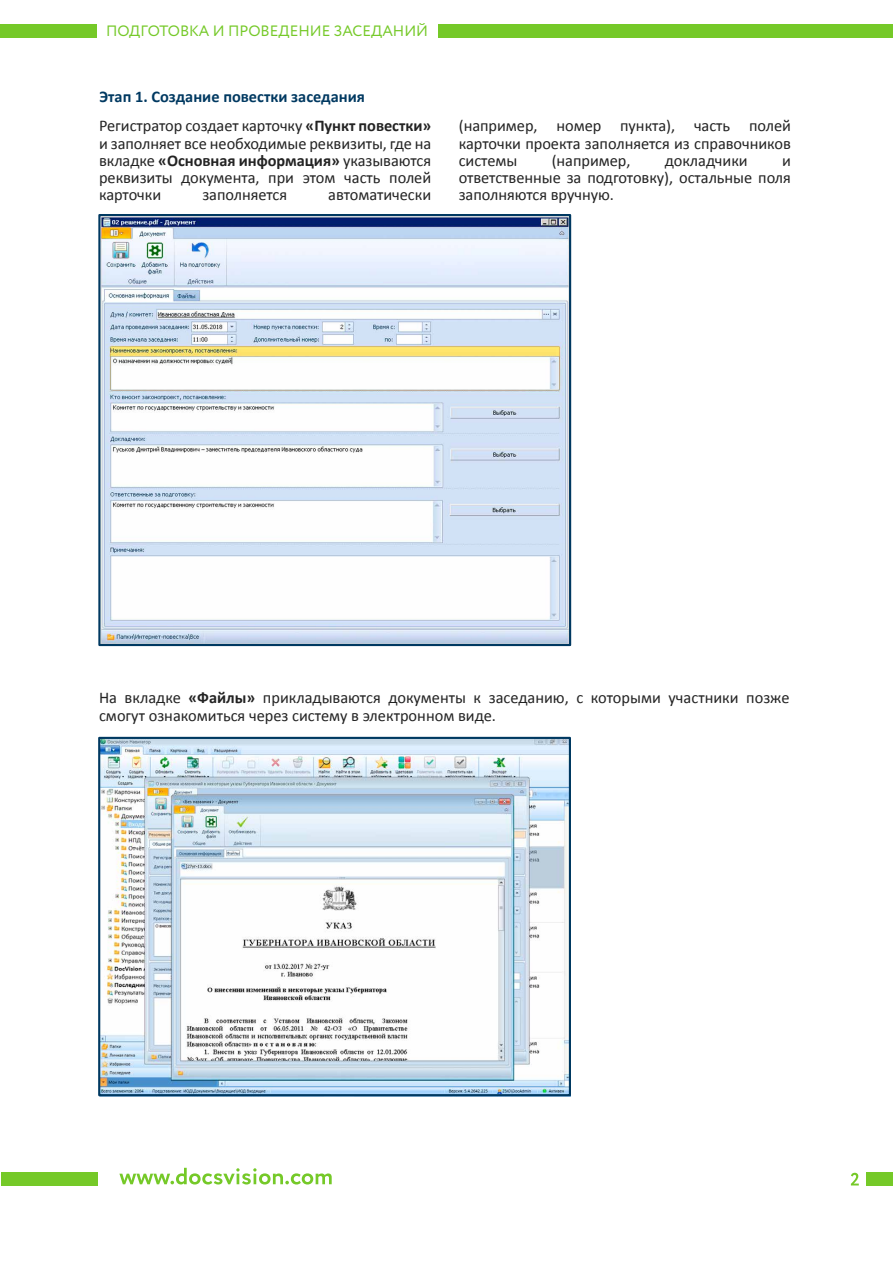
<style>
.page{position:relative;width:893px;height:1263px;background:#fff}
.page>*{position:absolute;margin:0;border:0;box-sizing:border-box;transform-origin:0 0}
.t1{font:16.35px/17.2px "Calibri";letter-spacing:-.005em;color:#232323;text-align:justify}
.t2{font:700 16.35px "Calibri";color:#003961}
.t3{font:15px "Circe";color:#75c928}
.s1{font-weight:700}
</style>
<div class="page">
<img style="left:101px;top:740px;width:467px;height:353px">
<img style="left:101px;top:217px;width:467px;height:426px">
<svg style="left:119px;top:1168px;width:213px;height:16px"></svg>
<div style="left:1px;top:1172px;width:96px;height:13px;background:#75c928"></div>
<div style="left:866px;top:1172px;width:27px;height:14px;background:#75c928"></div>
<svg style="left:851px;top:1173px;width:8px;height:12px"></svg>
<div style="left:98px;top:214px;width:473px;height:432px;border:2px solid #003961"></div>
<div style="left:98px;top:737px;width:473px;height:359px;border:2px solid #003961"></div>
<div style="left:0;top:24px;width:96px;height:14px;background:#75c928"></div>
<div style="left:438px;top:24px;width:455px;height:14px;background:#75c928"></div>
<p class="t3" style="left:106px;top:21px;width:324px">ПОДГОТОВКА И ПРОВЕДЕНИЕ ЗАСЕДАНИЙ</p>
<p class="t2" style="left:99px;top:85px;width:267px">Этап 1. Создание повестки заседания</p>
<p class="t1" style="left:99px;top:117px;width:334px">Регистратор создает карточку <span class="s1">«Пункт повестки» </span>и заполняет все необходимые реквизиты, где на вкладке <span class="s1">«Основная информация»</span> указываются реквизиты документа, при этом часть полей карточки</p>
<p class="t1" style="left:202px;top:186px;width:86px">заполняется</p>
<p class="t1" style="left:328px;top:186px;width:105px">автоматически</p>
<p class="t1" style="left:459px;top:117px;width:334px">(например, номер пункта), часть полей карточки проекта заполняется из справочников системы</p>
<p class="t1" style="left:552px;top:151px;width:80px">(например,</p>
<p class="t1" style="left:665px;top:151px;width:84px">докладчики</p>
<p class="t1" style="left:459px;top:151px;width:334px;text-indent:323px">и ответственные за подготовку), остальные поля заполняются вручную.</p>
<p class="t1" style="left:99px;top:689px;width:692px">На вкладке <span class="s1">«Файлы»</span> прикладываются документы к заседанию, с которыми участники позже смогут ознакомиться через систему в электронном виде.</p>
</div>
